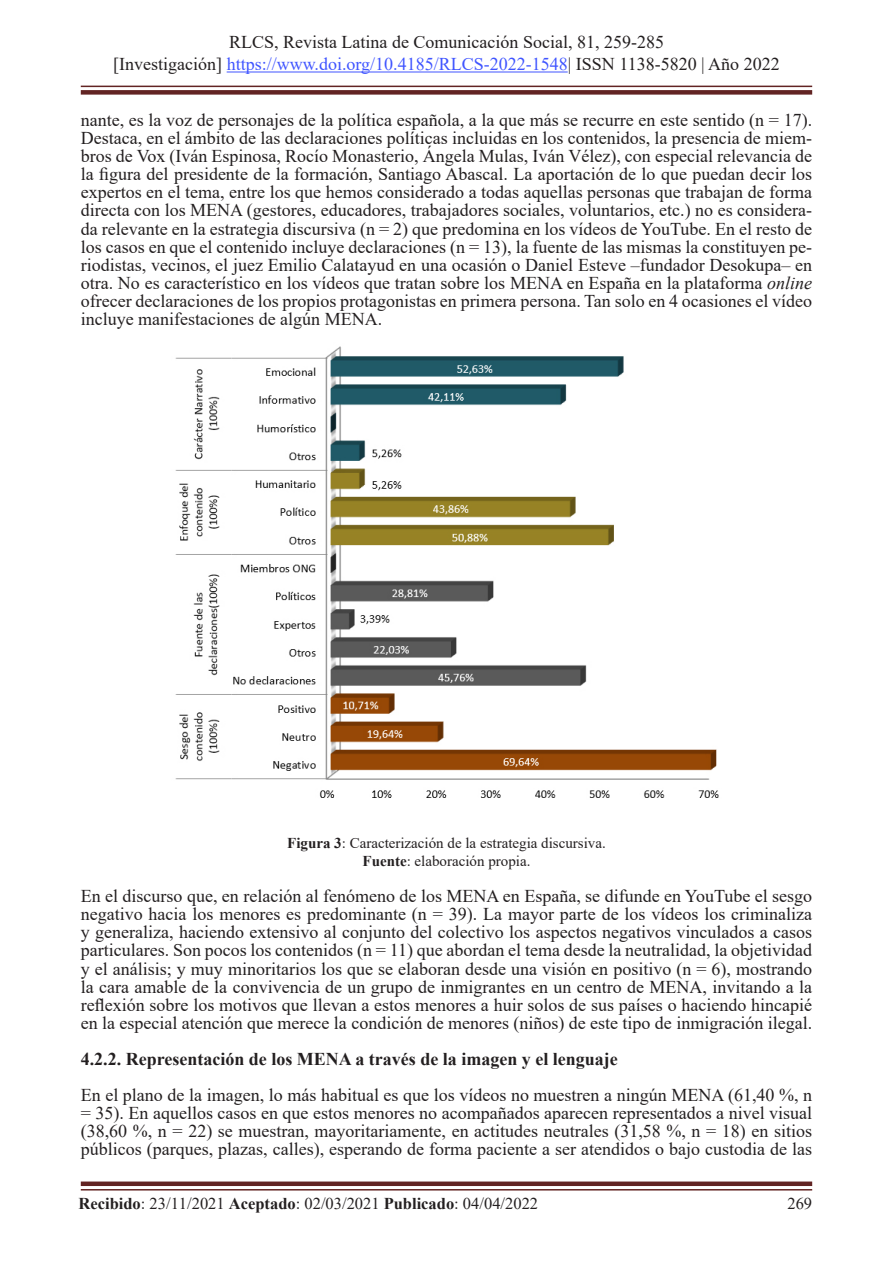
<style>
.page{position:relative;width:893px;height:1263px;background:#fff}
.page>*{position:absolute;margin:0;border:0;box-sizing:border-box;transform-origin:0 0}
.t1{font:18px/18px "Times New Roman";color:#231f20;text-align:justify}
.t2{font:700 18px "Times New Roman";color:#231f20}
.t3{font:16.5px "Times New Roman";color:#231f20}
.t4{font:15px/18px "Times New Roman";color:#231f20;text-align:center}
.s1{color:#4055ff}
.s2{font-style:italic}
.s3{font-weight:700}
</style>
<div class="page">
<hr style="left:227px;top:72px;width:341px;height:1px;background:#4055ff">
<hr style="left:81px;top:86px;width:731px;height:1px;background:#622423">
<div style="left:81px;top:90px;width:731px;height:5px;background:#622423"></div>
<hr style="left:81px;top:1189px;width:731px;height:1px;background:#622423">
<div style="left:81px;top:1181px;width:731px;height:5px;background:#622423"></div>
<img style="left:175px;top:346px;width:544px;height:452px">
<p class="t1" style="left:113px;top:31px;width:668px;line-height:21.6px;text-align:center">RLCS, Revista Latina de Comunicación Social, 81, 259-285<br>[Investigación] <span class="s1">https://www.doi.org/10.4185/RLCS-2022-1548</span>| ISSN 1138-5820 | Año 2022</p>
<p class="t1" style="left:81px;top:111px;width:733px">nante, es la voz de personajes de la política española, a la que más se recurre en este sentido (n = 17).<br>Destaca, en el ámbito de las declaraciones políticas incluidas en los contenidos, la presencia de miem&shy;bros de Vox (Iván Espinosa, Rocío Monasterio, Ángela Mulas, Iván Vélez), con especial relevancia de la figura del presidente de la formación, Santiago Abascal. La aportación de lo que puedan decir los expertos en el tema, entre los que hemos considerado a todas aquellas personas que trabajan de forma directa con los MENA (gestores, educadores, trabajadores sociales, voluntarios, etc.) no es considera&shy;da relevante en la estrategia discursiva (n = 2) que predomina en los vídeos de YouTube. En el resto de los casos en que el contenido incluye declaraciones (n = 13), la fuente de las mismas la constituyen pe&shy;riodistas, vecinos, el juez Emilio Calatayud en una ocasión o Daniel Esteve –fundador Desokupa– en otra. No es característico en los vídeos que tratan sobre los MENA en España en la plataforma <span class="s2">online </span>ofrecer declaraciones de los propios protagonistas en primera persona. Tan solo en 4 ocasiones el vídeo incluye manifestaciones de algún MENA.</p>
<p class="t4" style="left:287px;top:834px;width:320px"><span class="s3">Figura 3</span>: Caracterización de la estrategia discursiva.<br><span class="s3">Fuente</span>: elaboración propia.</p>
<p class="t1" style="left:81px;top:887px;width:733px">En el discurso que, en relación al fenómeno de los MENA en España, se difunde en YouTube el sesgo negativo hacia los menores es predominante (n = 39). La mayor parte de los vídeos los criminaliza y generaliza, haciendo extensivo al conjunto del colectivo los aspectos negativos vinculados a casos particulares. Son pocos los contenidos (n = 11) que abordan el tema desde la neutralidad, la objetividad y el análisis; y muy minoritarios los que se elaboran desde una visión en positivo (n = 6), mostrando la cara amable de la convivencia de un grupo de inmigrantes en un centro de MENA, invitando a la reflexión sobre los motivos que llevan a estos menores a huir solos de sus países o haciendo hincapié en la especial atención que merece la condición de menores (niños) de este tipo de inmigración ilegal.</p>
<p class="t2" style="left:81px;top:1046px;width:539px">4.2.2. Representación de los MENA a través de la imagen y el lenguaje</p>
<p class="t1" style="left:81px;top:1085px;width:733px">En el plano de la imagen, lo más habitual es que los vídeos no muestren a ningún MENA (61,40 %, n = 35). En aquellos casos en que estos menores no acompañados aparecen representados a nivel visual (38,60 %, n = 22) se muestran, mayoritariamente, en actitudes neutrales (31,58 %, n = 18) en sitios públicos (parques, plazas, calles), esperando de forma paciente a ser atendidos o bajo custodia de las</p>
<p class="t3" style="left:79px;top:1192px;width:461px"><span class="s3">Recibido</span>: 23/11/2021 <span class="s3">Aceptado</span>: 02/03/2021 <span class="s3">Publicado</span>: 04/04/2022</p>
<p class="t3" style="left:787px;top:1192px;width:26px">269</p>
</div>
